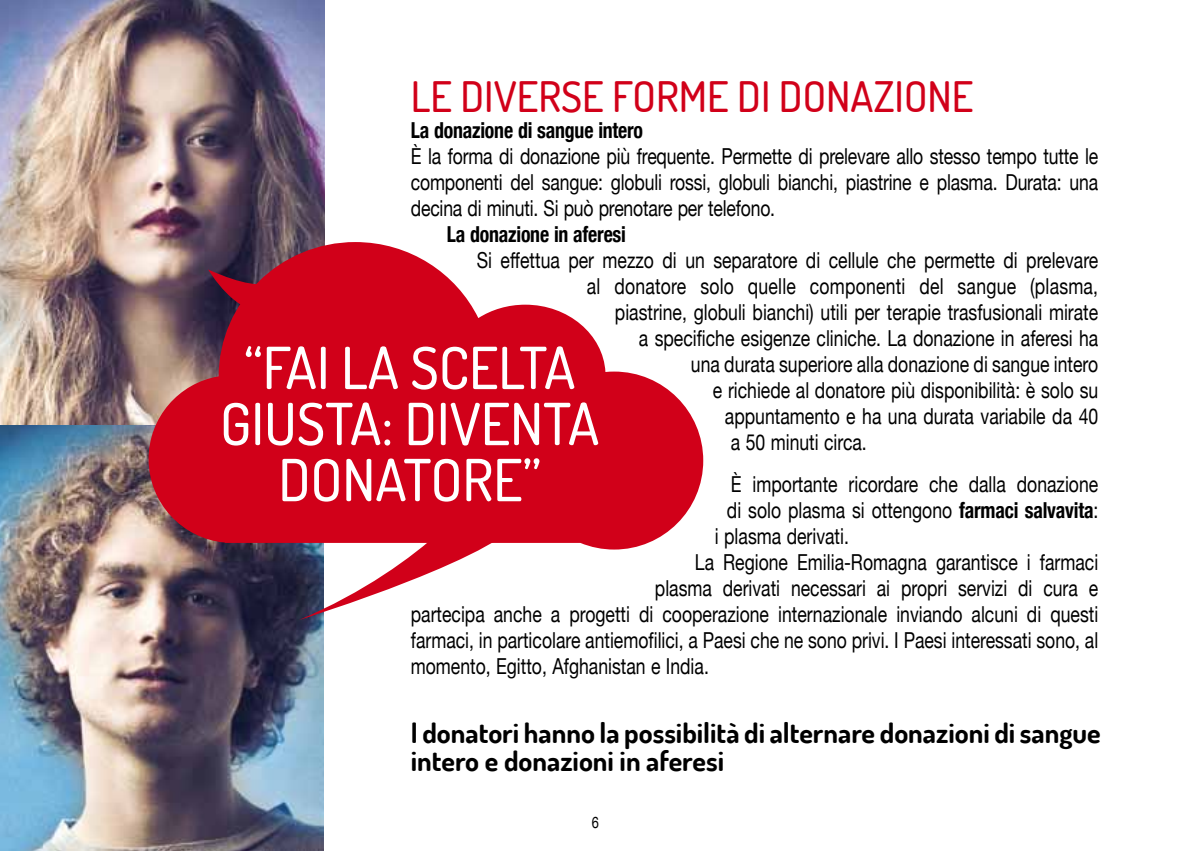
<style>
.page{position:relative;width:1191px;height:851px;background:#fff}
.page>*{position:absolute;margin:0;border:0;box-sizing:border-box;transform-origin:0 0}
.t1{font:500 58px/56px "Dosis";color:#fff;text-align:center}
.t2{font:500 42px "Dosis";color:#d10019}
.t3{font:700 28px/28px "Dosis";color:#000}
.t4{font:22px/26px "Helvetica Neue";color:#000;text-align:justify;scale:.8 1}
.t5{font:700 condensed 22px "Helvetica Neue";letter-spacing:-.01em;color:#000;scale:.9 1}
.t6{font:16px "Helvetica Neue";color:#000;scale:.8 1}
.s1{font-weight:700;font-stretch:condensed}
</style>
<div class="page">
<img style="left:0;top:0;width:325px;height:425px">
<img style="left:0;top:425px;width:323px;height:425px">
<svg style="left:149px;top:242px;width:554px;height:307px;fill:#d10019"></svg>
<svg style="left:299px;top:481px;width:228px;height:139px"></svg>
<h2 class="t2" style="left:411px;top:69px;width:94px">LE DIVERSE</h2>
<h2 class="t2" style="left:612px;top:69px;width:191px">FORMEDI DONA</h2>
<h2 class="t2" style="left:873px;top:69px;width:41px">ZIONE</h2>
<p class="t5" style="left:411px;top:117px;width:260px">La donazione di sangue intero</p>
<p class="t4" style="left:411px;top:143px;width:861px">È la forma di donazione più frequente. Permette di prelevare allo stesso tempo tutte le componenti del sangue: globuli rossi, globuli bianchi, piastrine e plasma. Durata: una decina di minuti. Si può prenotare per telefono.</p>
<p class="t5" style="left:447px;top:221px;width:201px">La donazione in aferesi</p>
<p class="t4" style="left:477px;top:247px;width:778px">Si effettua per mezzo di un separatore di cellule che permette di prelevare</p>
<p class="t4" style="left:587px;top:273px;width:640px">al donatore solo quelle componenti del sangue (plasma,</p>
<p class="t4" style="left:615px;top:299px;width:605px">piastrine, globuli bianchi) utili per terapie trasfusionali mirate</p>
<p class="t4" style="left:639px;top:325px;width:576px">a specifiche esigenze cliniche. La donazione in aferesi ha</p>
<p class="t4" style="left:691px;top:351px;width:510px">una durata superiore alla donazione di sangue intero</p>
<p class="t4" style="left:713px;top:377px;width:483px">e richiede al donatore più disponibilità: è solo su</p>
<p class="t4" style="left:725px;top:403px;width:468px">appuntamento e ha una durata variabile da 40</p>
<p class="t4" style="left:731px;top:429px;width:171px">a 50 minuti circa.</p>
<p class="t4" style="left:731px;top:471px;width:461px">È importante ricordare che dalla donazione</p>
<p class="t4" style="left:727px;top:497px;width:465px">di solo plasma si ottengono <span class="s1">farmaci salvavita</span>:</p>
<p class="t4" style="left:715px;top:523px;width:169px">i plasma derivati.</p>
<p class="t4" style="left:695px;top:549px;width:506px">La Regione Emilia-Romagna garantisce i farmaci</p>
<p class="t4" style="left:655px;top:575px;width:555px">plasma derivati necessari ai propri servizi di cura e</p>
<p class="t4" style="left:411px;top:601px;width:861px">partecipa anche a progetti di cooperazione internazionale inviando alcuni di questi</p>
<p class="t4" style="left:411px;top:627px;width:861px">farmaci, in particolare antiemofilici, a Paesi che ne sono privi. I Paesi interessati sono, al</p>
<p class="t4" style="left:411px;top:653px;width:374px">momento, Egitto, Afghanistan e India.</p>
<h1 class="t1" style="left:220px;top:338px;width:381px">“FAI LA SCELTA<br>GIUSTA: DIVENTA<br>DONATORE”</h1>
<p class="t3" style="left:411px;top:717px;width:691px">I donatori hanno la possibilità di alternare donazioni di sangue intero e donazioni in aferesi</p>
<p class="t6" style="left:592px;top:812px;width:10px">6</p>
</div>
